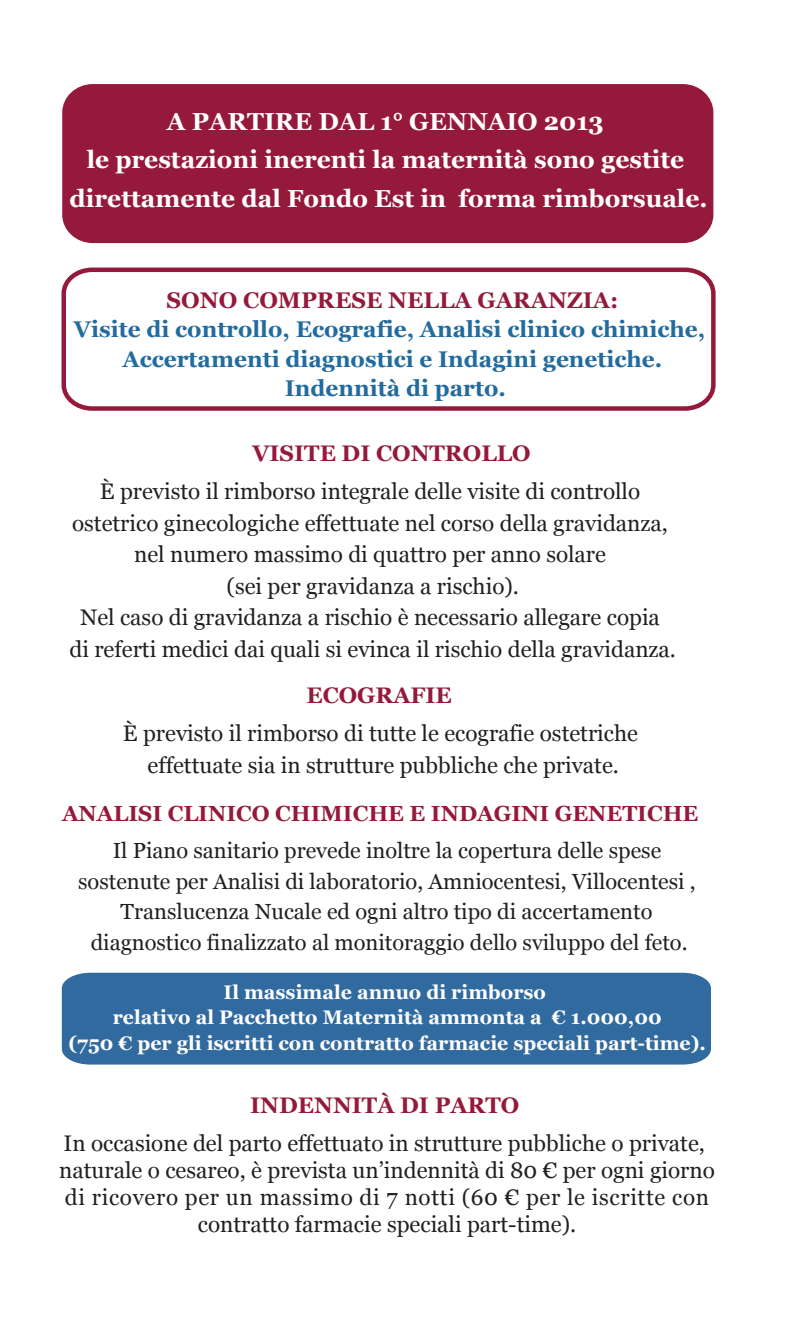
<style>
.page{position:relative;width:791px;height:1340px;background:#fff}
.page>*{position:absolute;margin:0;border:0;box-sizing:border-box;transform-origin:0 0}
.t1{font:700 24.53px/38.5px "Georgia";color:#fff;text-align:center}
.t2{font:700 22.72px/29.5px "Georgia";color:#226b9e;text-align:center}
.t3{font:700 22.72px "Georgia";color:#95193a}
.t4{font:22.5px/31.5px "Georgia";color:#231f20;text-align:center}
.t5{font:700 22.5px "Georgia";color:#95193a}
.t6{font:21.82px/30.6px "Georgia";color:#231f20;text-align:center}
.t7{font:700 21.82px "Georgia";color:#95193a}
.t8{font:700 19.57px/25.7px "Georgia";color:#fff;text-align:center}
</style>
<div class="page">
<div style="left:64px;top:86px;width:647px;height:155px;background:#95193a;border-radius:27px"></div>
<div style="left:62px;top:84px;width:651px;height:159px;border:4px solid #95193a;border-radius:27px"></div>
<svg style="left:61px;top:267px;width:655px;height:144px"></svg>
<div style="left:62px;top:972px;width:649px;height:92px;background:#316a9f"></div>
<p class="t1" style="left:70px;top:102px;width:639px">A PARTIRE DAL 1° GENNAIO 2013<br>le prestazioni inerenti la maternità sono gestite direttamente dal Fondo Est in forma rimborsuale.</p>
<p class="t3" style="left:166px;top:287px;width:453px">SONO COMPRESE NELLA GARANZIA:</p>
<p class="t2" style="left:74px;top:314px;width:633px">Visite di controllo, Ecografie, Analisi clinico chimiche,<br>Accertamenti diagnostici e Indagini genetiche.<br>Indennità di parto.</p>
<p class="t5" style="left:252px;top:440px;width:280px">VISITE DI CONTROLLO</p>
<p class="t4" style="left:69px;top:475px;width:608px">È previsto il rimborso integrale delle visite di controllo ostetrico ginecologiche effettuate nel corso della gravidanza, nel numero massimo di quattro per anno solare<br>(sei per gravidanza a rischio).<br>Nel caso di gravidanza a rischio è necessario allegare copia<br>di referti medici dai quali si evinca il rischio della gravidanza.</p>
<p class="t5" style="left:306px;top:682px;width:147px">ECOGRAFIE</p>
<p class="t4" style="left:123px;top:717px;width:517px">È previsto il rimborso di tutte le ecografie ostetriche effettuate sia in strutture pubbliche che private.</p>
<p class="t7" style="left:62px;top:800px;width:638px">ANALISI CLINICO CHIMICHE E INDAGINI GENETICHE</p>
<p class="t6" style="left:78px;top:835px;width:619px">Il Piano sanitario prevede inoltre la copertura delle spese sostenute per Analisi di laboratorio, Amniocentesi, Villocentesi , Translucenza Nucale ed ogni altro tipo di accertamento diagnostico finalizzato al monitoraggio dello sviluppo del feto.</p>
<p class="t8" style="left:69px;top:979px;width:639px">Il massimale annuo di rimborso<br>relativo al Pacchetto Maternità ammonta a € 1.000,00<br>(750 € per gli iscritti con contratto farmacie speciali part-time).</p>
<p class="t5" style="left:250px;top:1092px;width:270px">INDENNITÀ DI PARTO</p>
<p class="t4" style="left:59px;top:1129px;width:657px;line-height:27px">In occasione del parto effettuato in strutture pubbliche o private, naturale o cesareo, è prevista un’indennità di 80 € per ogni giorno di ricovero per un massimo di 7 notti (60 € per le iscritte con contratto farmacie speciali part-time).</p>
</div>
